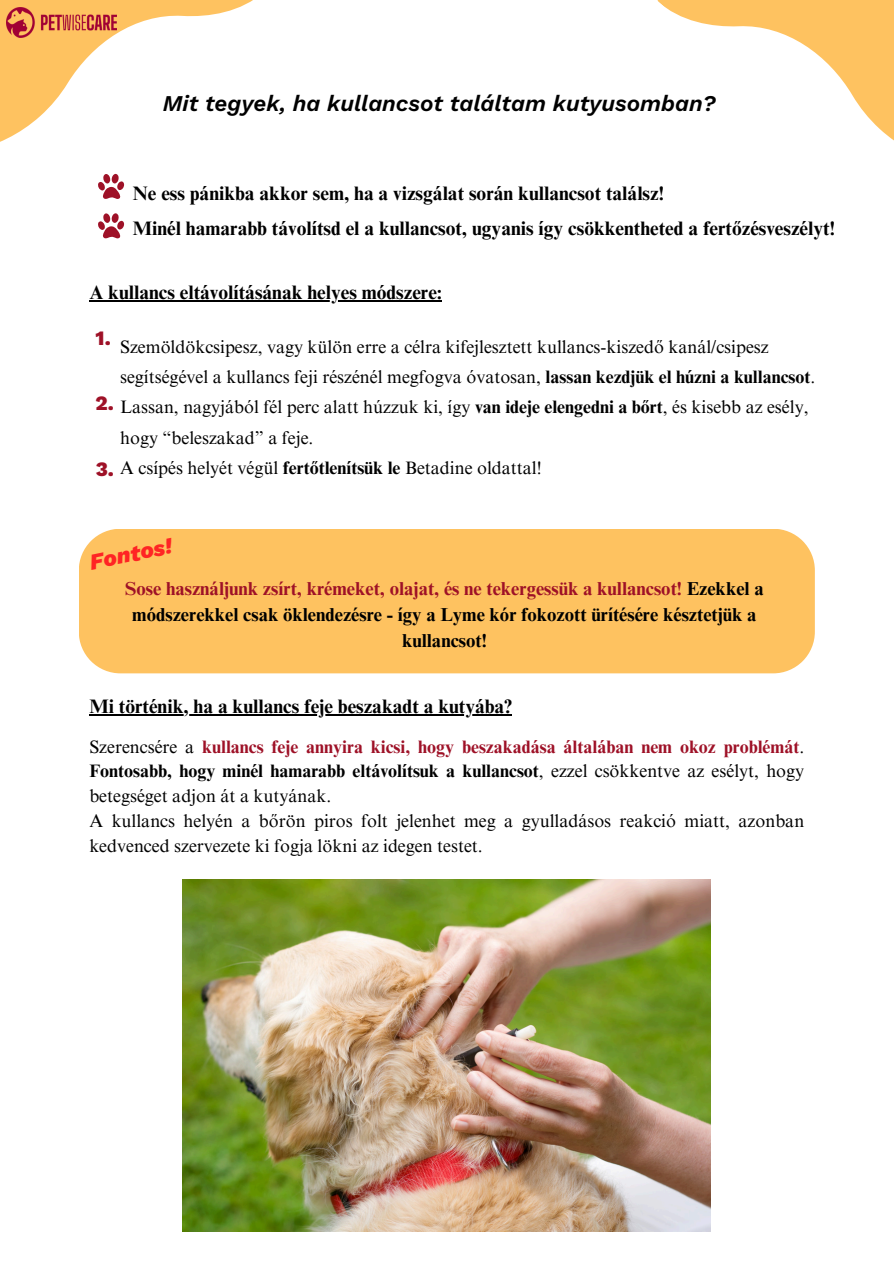
<style>
.page{position:relative;width:894px;height:1264px;background:#fff}
.page>*{position:absolute;margin:0;border:0;box-sizing:border-box;transform-origin:0 0}
.t1{font:italic 800 22.65px "Work Sans";color:#ff2424}
.t2{font:italic 600 22.5px "Work Sans";color:#000}
.t3{font:800 20.4px "Work Sans";color:#9e1127}
.t4{font:700 19.5px/34.8px "Times NRMT Pro";color:#000}
.t5{font:700 18.75px/25.8px "Times NRMT Pro";color:#000;text-align:center}
.t6{font:18px/24.8px "Times NRMT Pro";color:#000}
.s1{font-weight:700}
.s2{color:#9e1127}
.s3{font-weight:700;color:#9e1127}
</style>
<div class="page">
<div style="left:79px;top:529px;width:735px;height:144px;background:#fec260"></div>
<img style="left:183px;top:879px;width:527px;height:352px">
<hr style="left:89px;top:714px;width:422px;height:1px;background:#000">
<hr style="left:89px;top:300px;width:353px;height:1px;background:#000">
<svg style="left:0;top:0;width:253px;height:239px"></svg>
<svg style="left:657px;top:0;width:236px;height:140px"></svg>
<img style="left:6px;top:8px;width:111px;height:29px">
<p class="t2" style="left:163px;top:90px;width:554px">Mit tegyek, ha kullancsot találtam kutyusomban?</p>
<h1 class="t4" style="left:133px;top:178px;width:703px">Ne ess pánikba akkor sem, ha a vizsgálat során kullancsot találsz!<br>Minél hamarabb távolítsd el a kullancsot, ugyanis így csökkentheted a fertőzésveszélyt!</h1>
<h1 class="t4" style="left:89px;top:277px;width:354px">A kullancs eltávolításának helyes módszere:</h1>
<h2 class="t3" style="left:96px;top:326px;width:17px">1.</h2>
<p class="t6" style="left:120px;top:333px;width:696px;line-height:30.3px">Szemöldökcsipesz, vagy külön erre a célra kifejlesztett kullancs-kiszedő kanál/csipesz segítségével a kullancs feji részénél megfogva óvatosan, <span class="s1">lassan kezdjük el húzni a kullancsot</span>.</p>
<p class="t6" style="left:120px;top:394px;width:689px;line-height:30.3px">Lassan, nagyjából fél perc alatt húzzuk ki, így <span class="s1">van ideje elengedni a bőrt</span>, és kisebb az esély, hogy “beleszakad” a feje.</p>
<p class="t6" style="left:120px;top:458px;width:423px">A csípés helyét végül <span class="s1">fertőtlenítsük le</span> Betadine oldattal!</p>
<h2 class="t3" style="left:96px;top:391px;width:20px">2.</h2>
<h1 class="t3" style="left:96px;top:457px;width:20px">3.</h1>
<p class="t1" style="left:87px;top:549px;width:85px;rotate:-12deg">Fontos!</p>
<p class="t5" style="left:125px;top:578px;width:639px"><span class="s2">Sose használjunk zsírt, krémeket, olajat, és ne tekergessük a kullancsot!</span> Ezekkel a módszerekkel csak öklendezésre - így a Lyme kór fokozott ürítésére késztetjük a kullancsot!</p>
<h1 class="t4" style="left:89px;top:691px;width:424px">Mi történik, ha a kullancs feje beszakadt a kutyába?</h1>
<p class="t6" style="left:89px;top:736px;width:716px;text-align:justify">Szerencsére a <span class="s3">kullancs feje annyira kicsi, hogy beszakadása általában nem okoz problémát</span>.<br><span class="s1">Fontosabb, hogy minél hamarabb eltávolítsuk a kullancsot</span>, ezzel csökkentve az esélyt, hogy betegséget adjon át a kutyának.</p>
<h1 class="t6" style="left:89px;top:810px;width:716px">A kullancs helyén a bőrön piros folt jelenhet meg a gyulladásos reakció miatt, azonban kedvenced szervezete ki fogja lökni az idegen testet.</h1>
</div>
